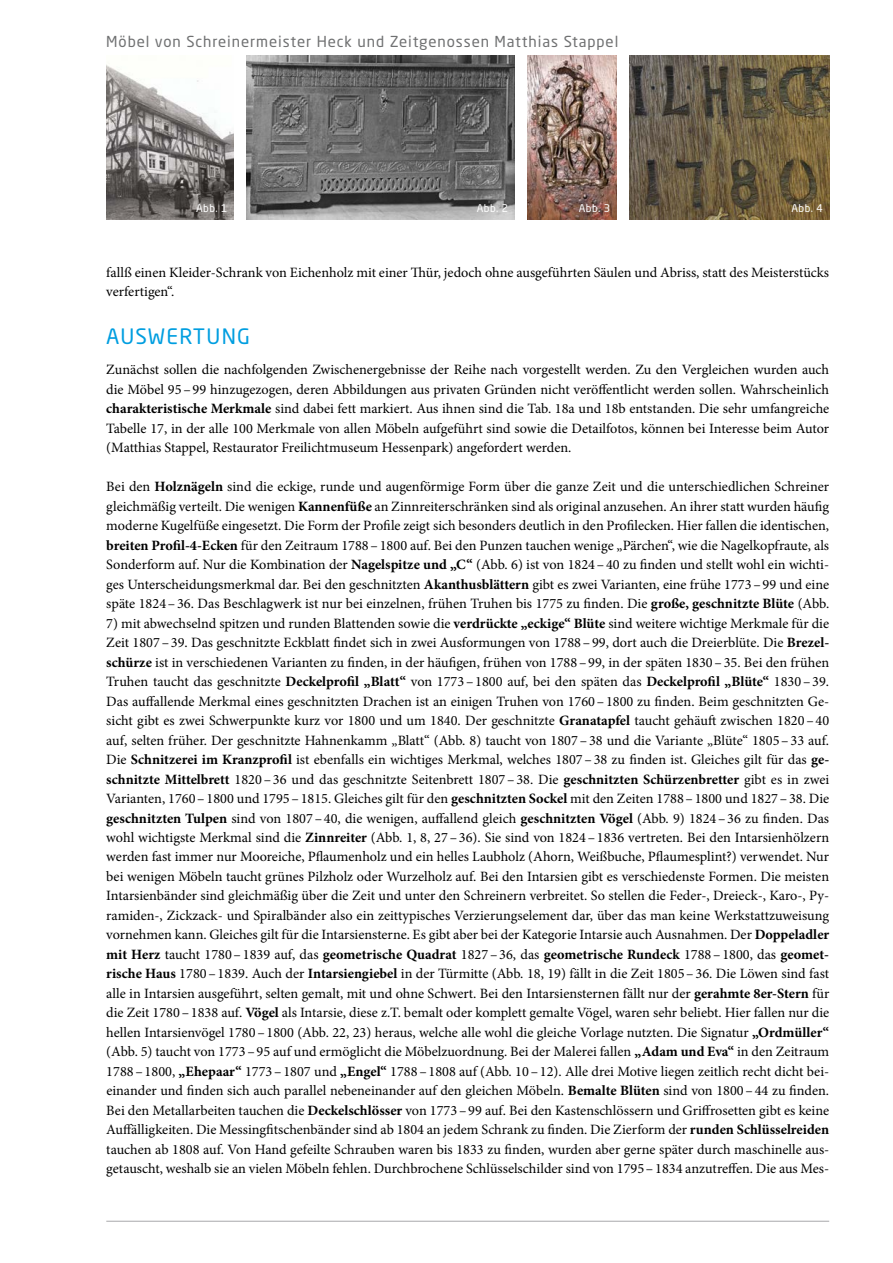
<style>
.page{position:relative;width:893px;height:1263px;background:#fff}
.page>*{position:absolute;margin:0;border:0;box-sizing:border-box;transform-origin:0 0}
.t1{font:21px "Neo Sans Pro Cyr";letter-spacing:.06em;color:#009ee0}
.t2{font:15px "Neo Sans Pro Cyr";letter-spacing:.06em;color:#707172}
.t3{font:14.25px/19.5px "Minion Pro";color:#000;text-align:justify}
.t4{font:10.5px "Neo Sans Pro Cyr";letter-spacing:.04em;color:#fff}
.s1{font-weight:700}
</style>
<div class="page">
<hr style="left:106px;top:1221px;width:723px;height:1px;background:#a7a8aa">
<img style="left:106px;top:64px;width:128px;height:155px">
<img style="left:527px;top:55px;width:90px;height:164px">
<img style="left:247px;top:55px;width:267px;height:164px">
<img style="left:629px;top:55px;width:200px;height:164px">
<p class="t2" style="left:106px;top:32px;width:514px">Möbel von Schreinermeister Heck und Zeitgenossen Matthias Stappel</p>
<p class="t4" style="left:196px;top:202px;width:33px">Abb. 1</p>
<p class="t4" style="left:477px;top:202px;width:33px">Abb. 2</p>
<p class="t4" style="left:579px;top:202px;width:33px">Abb. 3</p>
<p class="t4" style="left:791px;top:202px;width:33px">Abb. 4</p>
<p class="t3" style="left:106px;top:262px;width:724px">fallß einen Kleider-Schrank von Eichenholz mit einer Thür, jedoch ohne ausgeführten Säulen und Abriss, statt des Meisterstücks verfertigen“.</p>
<h1 class="t1" style="left:106px;top:323px;width:145px">AUSWERTUNG</h1>
<p class="t3" style="left:106px;top:360px;width:724px">Zunächst sollen die nachfolgenden Zwischenergebnisse der Reihe nach vorgestellt werden. Zu den Vergleichen wurden auch die Möbel 95–99 hinzugezogen, deren Abbildungen aus privaten Gründen nicht veröffentlicht werden sollen. Wahrscheinlich <span class="s1">charakteristische Merkmale</span> sind dabei fett markiert. Aus ihnen sind die Tab. 18a und 18b entstanden. Die sehr umfangreiche Tabelle 17, in der alle 100 Merkmale von allen Möbeln aufgeführt sind sowie die Detailfotos, können bei Interesse beim Autor (Matthias Stappel, Restaurator Freilichtmuseum Hessenpark) angefordert werden.</p>
<p class="t3" style="left:106px;top:477px;width:724px">Bei den <span class="s1">Holznägeln</span> sind die eckige, runde und augenförmige Form über die ganze Zeit und die unterschiedlichen Schreiner gleichmäßig verteilt. Die wenigen <span class="s1">Kannenfüße</span> an Zinnreiterschränken sind als original anzusehen. An ihrer statt wurden häufig moderne Kugelfüße eingesetzt. Die Form der Profile zeigt sich besonders deutlich in den Profilecken. Hier fallen die identischen, <span class="s1">breiten Profil-4-Ecken</span> für den Zeitraum 1788–1800 auf. Bei den Punzen tauchen wenige „Pärchen“, wie die Nagelkopfraute, als Sonderform auf. Nur die Kombination der <span class="s1">Nagelspitze und „C“</span> (Abb. 6) ist von 1824–40 zu finden und stellt wohl ein wichti&shy;ges Unterscheidungsmerkmal dar. Bei den geschnitzten <span class="s1">Akanthusblättern</span> gibt es zwei Varianten, eine frühe 1773–99 und eine späte 1824–36. Das Beschlagwerk ist nur bei einzelnen, frühen Truhen bis 1775 zu finden. Die <span class="s1">große, geschnitzte Blüte</span> (Abb.</p>
<p class="t3" style="left:106px;top:613px;width:724px">7) mit abwechselnd spitzen und runden Blattenden sowie die <span class="s1">verdrückte „eckige“ Blüte</span> sind weitere wichtige Merkmale für die Zeit 1807–39. Das geschnitzte Eckblatt findet sich in zwei Ausformungen von 1788–99, dort auch die Dreierblüte. Die <span class="s1">Brezel&shy;schürze</span> ist in verschiedenen Varianten zu finden, in der häufigen, frühen von 1788–99, in der späten 1830–35. Bei den frühen Truhen taucht das geschnitzte <span class="s1">Deckelprofil „Blatt“</span> von 1773–1800 auf, bei den späten das <span class="s1">Deckelprofil „Blüte“</span> 1830–39.<br>Das auffallende Merkmal eines geschnitzten Drachen ist an einigen Truhen von 1760–1800 zu finden. Beim geschnitzten Ge&shy;sicht gibt es zwei Schwerpunkte kurz vor 1800 und um 1840. Der geschnitzte <span class="s1">Granatapfel</span> taucht gehäuft zwischen 1820–40 auf, selten früher. Der geschnitzte Hahnenkamm „Blatt“ (Abb. 8) taucht von 1807–38 und die Variante „Blüte“ 1805–33 auf.<br>Die <span class="s1">Schnitzerei im Kranzprofil</span> ist ebenfalls ein wichtiges Merkmal, welches 1807–38 zu finden ist. Gleiches gilt für das <span class="s1">ge&shy;schnitzte Mittelbrett</span> 1820–36 und das geschnitzte Seitenbrett 1807–38. Die <span class="s1">geschnitzten Schürzenbretter</span> gibt es in zwei Varianten, 1760–1800 und 1795–1815. Gleiches gilt für den <span class="s1">geschnitzten Sockel</span> mit den Zeiten 1788–1800 und 1827–38. Die <span class="s1">geschnitzten Tulpen</span> sind von 1807–40, die wenigen, auffallend gleich <span class="s1">geschnitzten Vögel</span> (Abb. 9) 1824–36 zu finden. Das wohl wichtigste Merkmal sind die <span class="s1">Zinnreiter</span> (Abb. 1, 8, 27–36). Sie sind von 1824–1836 vertreten. Bei den Intarsienhölzern werden fast immer nur Mooreiche, Pflaumenholz und ein helles Laubholz (Ahorn, Weißbuche, Pflaumesplint?) verwendet. Nur bei wenigen Möbeln taucht grünes Pilzholz oder Wurzelholz auf. Bei den Intarsien gibt es verschiedenste Formen. Die meisten Intarsienbänder sind gleichmäßig über die Zeit und unter den Schreinern verbreitet. So stellen die Feder-, Dreieck-, Karo-, Py&shy;ramiden-, Zickzack- und Spiralbänder also ein zeittypisches Verzierungselement dar, über das man keine Werkstattzuweisung vornehmen kann. Gleiches gilt für die Intarsiensterne. Es gibt aber bei der Kategorie Intarsie auch Ausnahmen. Der <span class="s1">Doppeladler mit Herz</span> taucht 1780–1839 auf, das <span class="s1">geometrische Quadrat</span> 1827–36, das <span class="s1">geometrische Rundeck</span> 1788–1800, das <span class="s1">geomet&shy;rische Haus</span> 1780–1839. Auch der <span class="s1">Intarsiengiebel</span> in der Türmitte (Abb. 18, 19) fällt in die Zeit 1805–36. Die Löwen sind fast alle in Intarsien ausgeführt, selten gemalt, mit und ohne Schwert. Bei den Intarsiensternen fällt nur der <span class="s1">gerahmte 8er-Stern</span> für die Zeit 1780–1838 auf. <span class="s1">Vögel</span> als Intarsie, diese z.T. bemalt oder komplett gemalte Vögel, waren sehr beliebt. Hier fallen nur die hellen Intarsienvögel 1780–1800 (Abb. 22, 23) heraus, welche alle wohl die gleiche Vorlage nutzten. Die Signatur <span class="s1">„Ordmüller“ </span>(Abb. 5) taucht von 1773–95 auf und ermöglicht die Möbelzuordnung. Bei der Malerei fallen <span class="s1">„Adam und Eva“</span> in den Zeitraum 1788–1800, <span class="s1">„Ehepaar“</span> 1773–1807 und <span class="s1">„Engel“</span> 1788–1808 auf (Abb. 10–12). Alle drei Motive liegen zeitlich recht dicht bei&shy;einander und finden sich auch parallel nebeneinander auf den gleichen Möbeln. <span class="s1">Bemalte Blüten</span> sind von 1800–44 zu finden.<br>Bei den Metallarbeiten tauchen die <span class="s1">Deckelschlösser</span> von 1773–99 auf. Bei den Kastenschlössern und Griffrosetten gibt es keine Auffälligkeiten. Die Messingfitschenbänder sind ab 1804 an jedem Schrank zu finden. Die Zierform der <span class="s1">runden Schlüsselreiden </span>tauchen ab 1808 auf. Von Hand gefeilte Schrauben waren bis 1833 zu finden, wurden aber gerne später durch maschinelle aus&shy;getauscht, weshalb sie an vielen Möbeln fehlen. Durchbrochene Schlüsselschilder sind von 1795–1834 anzutreffen. Die aus Mes-</p>
</div>
